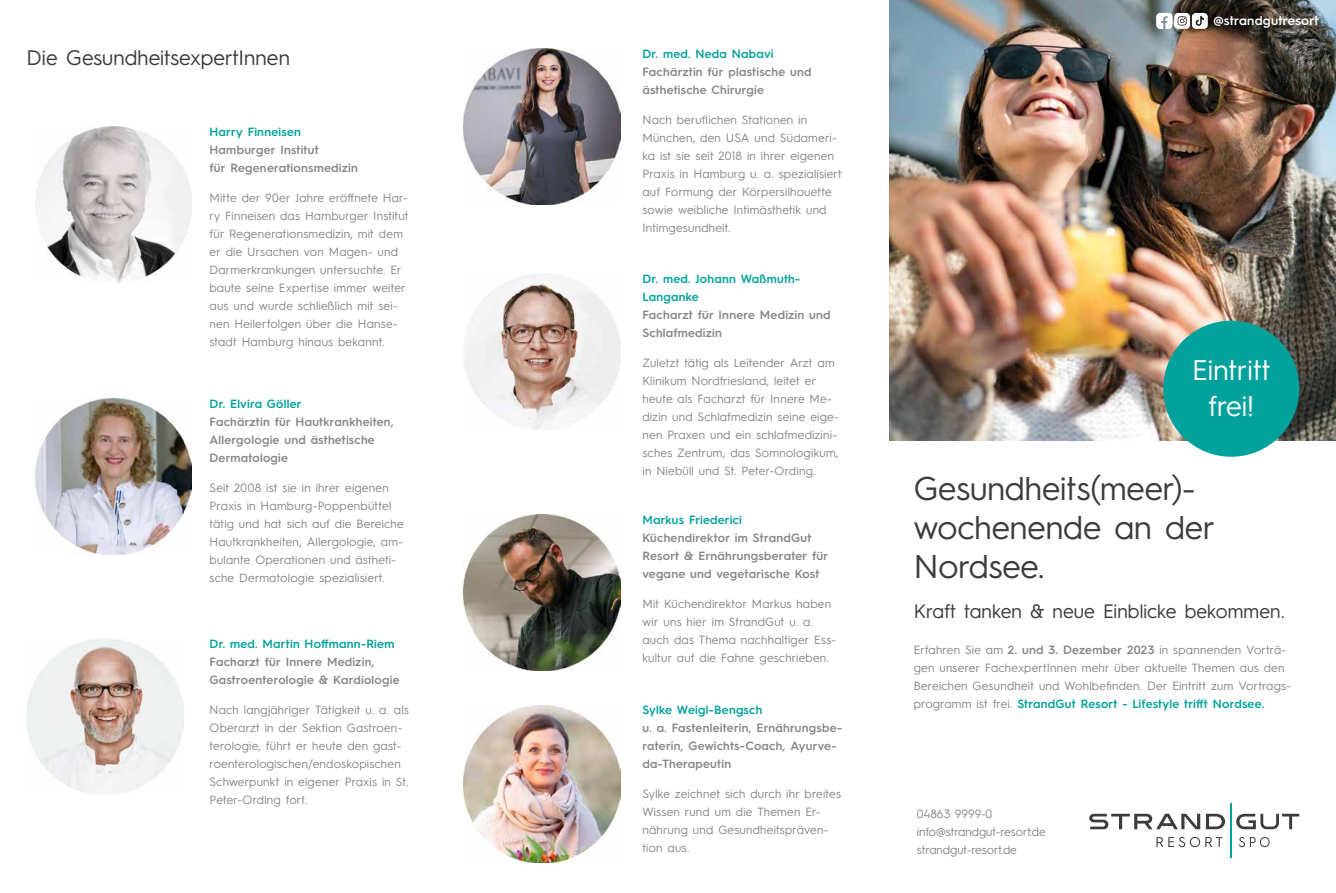
<style>
.page{position:relative;width:1336px;height:893px;background:#fff}
.page>*{position:absolute;margin:0;border:0;box-sizing:border-box;transform-origin:0 0}
.t1{font:33px/39px "Hurme Geometric Sans 3";color:#3c3c3b}
.t2{font:28.5px/36px "Hurme Geometric Sans 3";color:#fff;text-align:center}
.t3{font:21px "Hurme Geometric Sans 3";color:#3c3c3b}
.t4{font:19.5px "Hurme Geometric Sans 3";letter-spacing:.005em;color:#3c3c3b}
.t5{font:600 12.75px "Hurme Geometric Sans 3";letter-spacing:.015em;color:#fff}
.t6{font:12px/18px "Hurme Geometric Sans 3";letter-spacing:.02em;color:#878787}
.t7{font:600 12px/18px "Hurme Geometric Sans 3";letter-spacing:.02em;color:#878787}
.t8{font:600 12px/18px "Hurme Geometric Sans 3";letter-spacing:.02em;color:#01a29c}
.t9{font:12px/18px "Hurme Geometric Sans 3";color:#878787}
.s1{font-weight:600}
.s2{font-weight:600;color:#01a29c}
</style>
<div class="page">
<img style="left:889px;top:0;width:446px;height:440px">
<svg style="left:1239px;top:837px;width:30px;height:10px"></svg>
<svg style="left:1156px;top:837px;width:66px;height:10px"></svg>
<svg style="left:1089px;top:814px;width:110px;height:15px"></svg>
<svg style="left:1205px;top:814px;width:19px;height:15px"></svg>
<svg style="left:1236px;top:814px;width:62px;height:15px"></svg>
<hr style="left:1229px;top:803px;width:1px;height:54px;background:#01a29c">
<svg style="left:1156px;top:13px;width:51px;height:16px"></svg>
<img style="left:35px;top:398px;width:156px;height:157px">
<img style="left:27px;top:638px;width:156px;height:157px">
<img style="left:463px;top:48px;width:157px;height:156px">
<img style="left:463px;top:274px;width:157px;height:156px">
<img style="left:463px;top:514px;width:157px;height:157px">
<img style="left:463px;top:706px;width:157px;height:156px">
<img style="left:35px;top:126px;width:156px;height:157px">
<div style="left:1162px;top:321px;width:136px;height:136px;background:#01a29c;border-radius:50%"></div>
<h3 class="t3" style="left:27px;top:43px;width:265px">Die GesundheitsexpertInnen</h3>
<p class="t8" style="left:209px;top:122px;width:93px">Harry Finneisen</p>
<p class="t7" style="left:209px;top:140px;width:150px">Hamburger Institut<br>für Regenerationsmedizin</p>
<p class="t6" style="left:209px;top:188px;width:200px">Mitte der 90er Jahre eröffnete Har&shy;ry Finneisen das Hamburger Institut für Regenerationsmedizin, mit dem er die Ursachen von Magen- und Darmerkrankungen untersuchte. Er baute seine Expertise immer weiter aus und wurde schließlich mit sei&shy;nen Heilerfolgen über die Hanse&shy;stadt Hamburg hinaus bekannt.</p>
<p class="t8" style="left:209px;top:394px;width:93px">Dr. Elvira Göller</p>
<p class="t7" style="left:209px;top:412px;width:186px">Fachärztin für Hautkrankheiten,<br>Allergologie und ästhetische<br>Dermatologie</p>
<p class="t6" style="left:209px;top:478px;width:196px">Seit 2008 ist sie in ihrer eigenen Praxis in Hamburg-Poppenbüttel tätig und hat sich auf die Bereiche Hautkrankheiten, Allergologie, am&shy;bulante Operationen und ästheti&shy;sche Dermatologie spezialisiert.</p>
<p class="t8" style="left:209px;top:634px;width:186px">Dr. med. Martin Hoffmann-Riem</p>
<p class="t7" style="left:209px;top:652px;width:191px">Facharzt für Innere Medizin,<br>Gastroenterologie &amp; Kardiologie</p>
<p class="t6" style="left:209px;top:700px;width:201px">Nach langjähriger Tätigkeit u. a. als Oberarzt in der Sektion Gastroen&shy;terologie, führt er heute den gast&shy;roenterologischen/endoskopischen Schwerpunkt in eigener Praxis in St.<br>Peter-Ording fort.</p>
<p class="t8" style="left:642px;top:44px;width:132px">Dr. med. Neda Nabavi</p>
<p class="t7" style="left:642px;top:62px;width:170px">Fachärztin für plastische und ästhetische Chirurgie</p>
<p class="t6" style="left:642px;top:110px;width:201px">Nach beruflichen Stationen in<br>München, den USA und Südameri&shy;ka ist sie seit 2018 in ihrer eigenen<br>Praxis in Hamburg u. a. spezialisiert auf Formung der Körpersilhouette sowie weibliche Intimästhetik und<br>Intimgesundheit.</p>
<p class="t8" style="left:642px;top:269px;width:159px">Dr. med. Johann Waßmuth-<br>Langanke</p>
<p class="t7" style="left:642px;top:305px;width:190px">Facharzt für Innere Medizin und<br>Schlafmedizin</p>
<p class="t6" style="left:642px;top:353px;width:198px">Zuletzt tätig als Leitender Arzt am Klinikum Nordfriesland, leitet er heute als Facharzt für Innere Me&shy;dizin und Schlafmedizin seine eige&shy;nen Praxen und ein schlafmedizini&shy;sches Zentrum, das Somnologikum, in Niebüll und St. Peter-Ording.</p>
<p class="t8" style="left:642px;top:510px;width:101px">Markus Friederici</p>
<p class="t7" style="left:642px;top:528px;width:187px">Küchendirektor im StrandGut<br>Resort &amp; Ernährungsberater für vegane und vegetarische Kost</p>
<p class="t6" style="left:642px;top:594px;width:195px">Mit Küchendirektor Markus haben wir uns hier im StrandGut u. a. auch das Thema nachhaltiger Ess&shy;kultur auf die Fahne geschrieben.</p>
<p class="t8" style="left:642px;top:700px;width:121px">Sylke Weigl-Bengsch</p>
<p class="t7" style="left:642px;top:718px;width:201px">u. a. Fastenleiterin, Ernährungsbe&shy;raterin, Gewichts-Coach, Ayurve&shy;da-Therapeutin</p>
<p class="t6" style="left:642px;top:784px;width:200px">Sylke zeichnet sich durch ihr breites<br>Wissen rund um die Themen Er&shy;nährung und Gesundheitspräven&shy;tion aus.</p>
<p class="t5" style="left:1213px;top:12px;width:107px">@strandgutresort</p>
<h2 class="t2" style="left:1191px;top:350px;width:80px">Eintritt frei!</h2>
<h1 class="t1" style="left:913px;top:466px;width:303px">Gesundheits(meer)- wochenende an der<br>Nordsee.</h1>
<h3 class="t4" style="left:913px;top:598px;width:372px">Kraft tanken &amp; neue Einblicke bekommen.</h3>
<p class="t6" style="left:913px;top:640px;width:379px">Erfahren Sie am <span class="s1">2. und 3. Dezember 2023</span> in spannenden Vorträ&shy;gen unserer FachexpertInnen mehr über aktuelle Themen aus den Bereichen Gesundheit und Wohlbefinden. Der Eintritt zum Vortrags&shy;programm ist frei. <span class="s2">StrandGut Resort - Lifestyle trifft Nordsee.</span></p>
<p class="t9" style="left:916px;top:804px;width:130px">04863 9999-0 info@strandgut-resort.de strandgut-resort.de</p>
</div>
